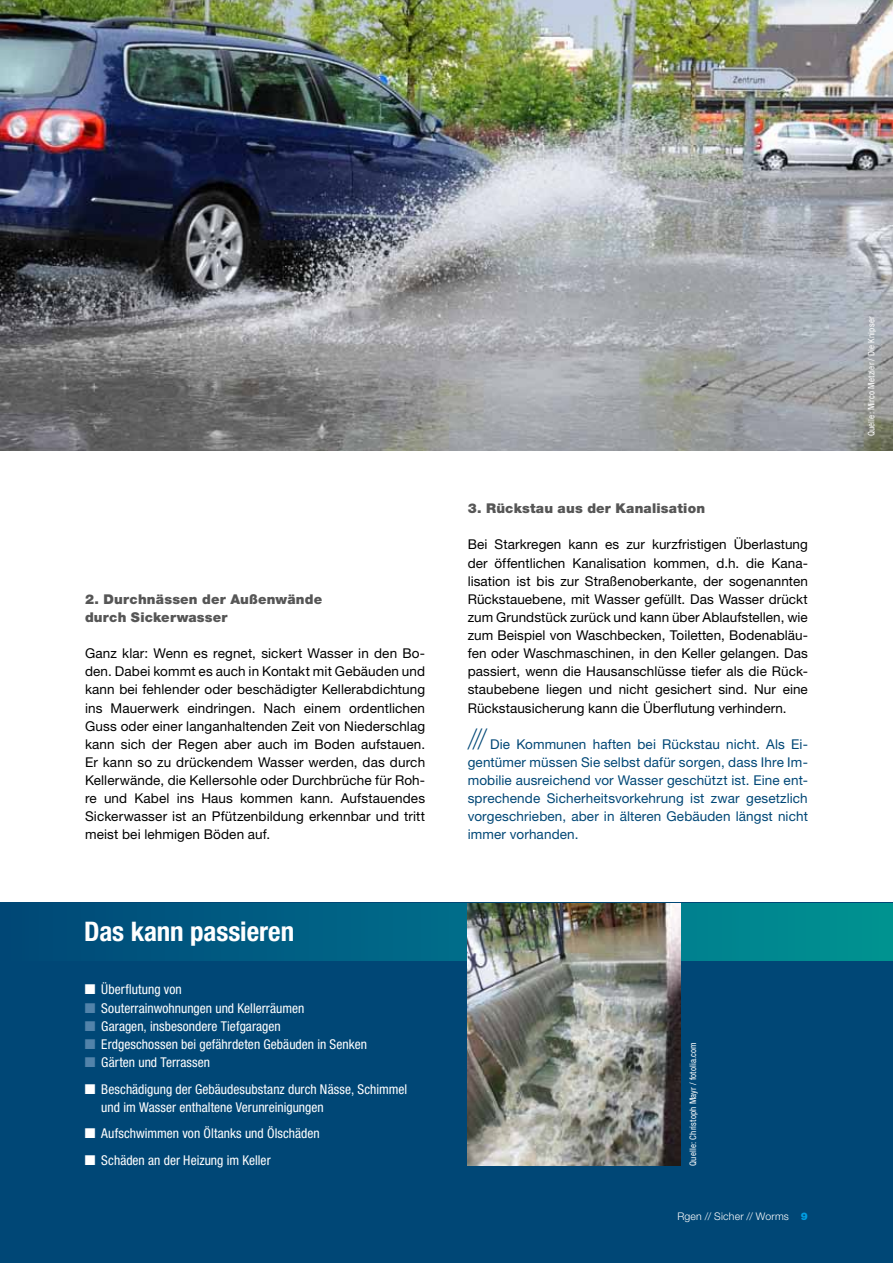
<style>
.page{position:relative;width:893px;height:1263px;background:#fff}
.page>*{position:absolute;margin:0;border:0;box-sizing:border-box;transform-origin:0 0}
.t1{font:700 condensed 27px "Helvetica Neue";letter-spacing:-.005em;color:#fff}
.t2{font:13.5px/18.1px "Helvetica Neue";letter-spacing:.01em;color:#000;text-align:justify}
.t3{font:condensed 13.5px/18.1px "Helvetica Neue";color:#fff}
.t4{font:13.5px/18.1px "Helvetica Neue";letter-spacing:.01em;color:#004776;text-align:justify}
.t5{font:900 13.5px/18.1px "Helvetica Neue";letter-spacing:.015em;color:#565656}
.t6{font:300 10.5px "Helvetica Neue";letter-spacing:.02em;color:#fff}
.t7{font:condensed 9px "Helvetica Neue";letter-spacing:.015em;color:#fff}
.s1{font-weight:100;font-size:28.05px}
.s2{font-weight:900;color:#009ee3}
</style>
<div class="page">
<div style="left:0;top:902px;width:893px;height:361px;background:#004776"></div>
<img style="left:0;top:0;width:893px;height:451px">
<svg style="left:123px;top:903px;width:770px;height:57px;background:#006f88"></svg>
<img style="left:468px;top:903px;width:212px;height:263px">
<p class="t5" style="left:85px;top:590px;width:239px">2. Durchnässen der Außenwände durch Sickerwasser</p>
<p class="t2" style="left:85px;top:644px;width:342px">Ganz klar: Wenn es regnet, sickert Wasser in den Bo&shy;den. Dabei kommt es auch in Kontakt mit Gebäuden und kann bei fehlender oder beschädigter Kellerabdichtung ins Mauerwerk eindringen. Nach einem ordentlichen Guss oder einer langanhaltenden Zeit von Niederschlag kann sich der Regen aber auch im Boden aufstauen.<br>Er kann so zu drückendem Wasser werden, das durch Kellerwände, die Kellersohle oder Durchbrüche für Roh&shy;re und Kabel ins Haus kommen kann. Aufstauendes Sickerwasser ist an Pfützenbildung erkennbar und tritt meist bei lehmigen Böden auf.</p>
<h1 class="t1" style="left:84px;top:915px;width:211px">Das kann passieren</h1>
<p class="t3" style="left:101px;top:980px;width:267px">Überflutung von<br>Souterrainwohnungen und Kellerräumen<br>Garagen, insbesondere Tiefgaragen<br>Erdgeschossen bei gefährdeten Gebäuden in Senken Gärten und Terrassen</p>
<p class="t3" style="left:101px;top:1079px;width:308px">Beschädigung der Gebäudesubstanz durch Nässe, Schimmel und im Wasser enthaltene Verunreinigungen</p>
<p class="t3" style="left:101px;top:1120px;width:220px;line-height:26.5px">Aufschwimmen von Öltanks und Ölschäden<br>Schäden an der Heizung im Keller</p>
<p class="t5" style="left:468px;top:499px;width:239px">3. Rückstau aus der Kanalisation</p>
<p class="t2" style="left:468px;top:535px;width:342px">Bei Starkregen kann es zur kurzfristigen Überlastung der öffentlichen Kanalisation kommen, d.h. die Kana&shy;lisation ist bis zur Straßenoberkante, der sogenannten Rückstauebene, mit Wasser gefüllt. Das Wasser drückt zum Grundstück zurück und kann über Ablaufstellen, wie zum Beispiel von Waschbecken, Toiletten, Bodenabläu&shy;fen oder Waschmaschinen, in den Keller gelangen. Das passiert, wenn die Hausanschlüsse tiefer als die Rück&shy;staubebene liegen und nicht gesichert sind. Nur eine Rückstausicherung kann die Überflutung verhindern.</p>
<p class="t4" style="left:468px;top:735px;width:342px"><span class="s1">///</span> Die Kommunen haften bei Rückstau nicht. Als Ei&shy;gentümer müssen Sie selbst dafür sorgen, dass Ihre Im&shy;mobilie ausreichend vor Wasser geschützt ist. Eine ent&shy;sprechende Sicherheitsvorkehrung ist zwar gesetzlich vorgeschrieben, aber in älteren Gebäuden längst nicht immer vorhanden.</p>
<p class="t7" style="left:688px;top:1166px;width:125px;rotate:-90deg">Quelle: Christoph Mayr / fotolia.com</p>
<p class="t6" style="left:677px;top:1210px;width:132px">Rgen // Sicher // Worms <span class="s2">9</span></p>
<p class="t7" style="left:866px;top:436px;width:121px;rotate:-90deg">Quelle: Mirco Metzler / Die Knipser</p>
</div>
